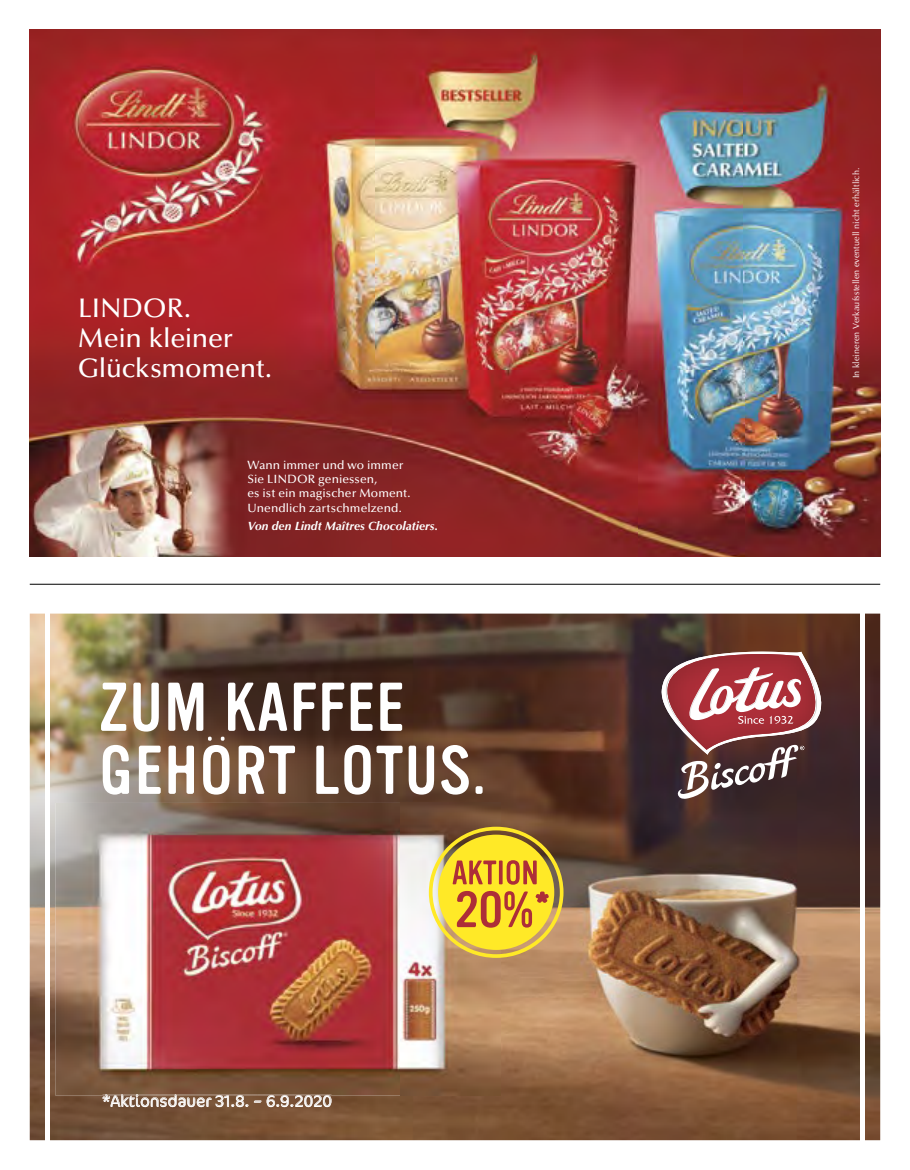
<style>
.page{position:relative;width:910px;height:1170px;background:#fff}
.page>*{position:absolute;margin:0;border:0;box-sizing:border-box;transform-origin:0 0}
.t1{font:67.5px/63px "Vinyl OT";letter-spacing:.025em;color:#fff}
.t2{font:500 27px/30px "Optima";letter-spacing:-.015em;color:#fff}
.t3{font:300 16.5px "Cocon";color:#fff}
.t4{font:500 12px/14.2px "Optima";letter-spacing:.005em;color:#fff}
.t5{font:italic 700 12px "Optima";letter-spacing:.005em;color:#fff}
.t6{font:9px "Optima";letter-spacing:.005em;color:#fff}
</style>
<div class="page">
<img style="left:30px;top:613px;width:850px;height:527px">
<svg style="left:659px;top:651px;width:165px;height:148px"></svg>
<hr style="left:45px;top:613px;width:4px;height:527px;background:#fff">
<div style="left:860px;top:613px;width:5px;height:527px;background:#fff"></div>
<svg style="left:103px;top:1095px;width:228px;height:11px;background:#997d69"></svg>
<img style="left:55px;top:802px;width:445px;height:293px">
<img style="left:105px;top:1094px;width:224px;height:1px">
<div style="left:429px;top:826px;width:134px;height:131px;border:4px solid #ffe927;border-radius:50%"></div>
<div style="left:438px;top:834px;width:116px;height:115px;background:#ffe927;border-radius:50%"></div>
<svg style="left:453px;top:860px;width:43px;height:24px"></svg>
<svg style="left:499px;top:860px;width:4px;height:24px"></svg>
<svg style="left:507px;top:860px;width:30px;height:24px"></svg>
<svg style="left:457px;top:890px;width:92px;height:37px"></svg>
<img style="left:30px;top:29px;width:850px;height:528px">
<hr style="left:30px;top:584px;width:850px;height:1px;background:#000">
<h2 class="t2" style="left:78px;top:293px;width:195px">LINDOR.<br>Mein kleiner<br>Glücksmoment.</h2>
<p class="t4" style="left:247px;top:458px;width:165px">Wann immer und wo immer<br>Sie LINDOR geniessen,<br>es ist ein magischer Moment.<br>Unendlich zartschmelzend.</p>
<p class="t5" style="left:247px;top:518px;width:192px">Von den Lindt Maîtres Chocolatiers.</p>
<h1 class="t1" style="left:99px;top:677px;width:388px">ZUM KAFFEE<br>GEHÖRT LOTUS.</h1>
<h3 class="t3" style="left:102px;top:1088px;width:231px">*Aktionsdauer 31.8. – 6.9.2020</h3>
<p class="t6" style="left:851px;top:378px;width:212px;rotate:-90deg">In kleineren Verkaufsstellen eventuell nicht erhältlich.</p>
</div>
